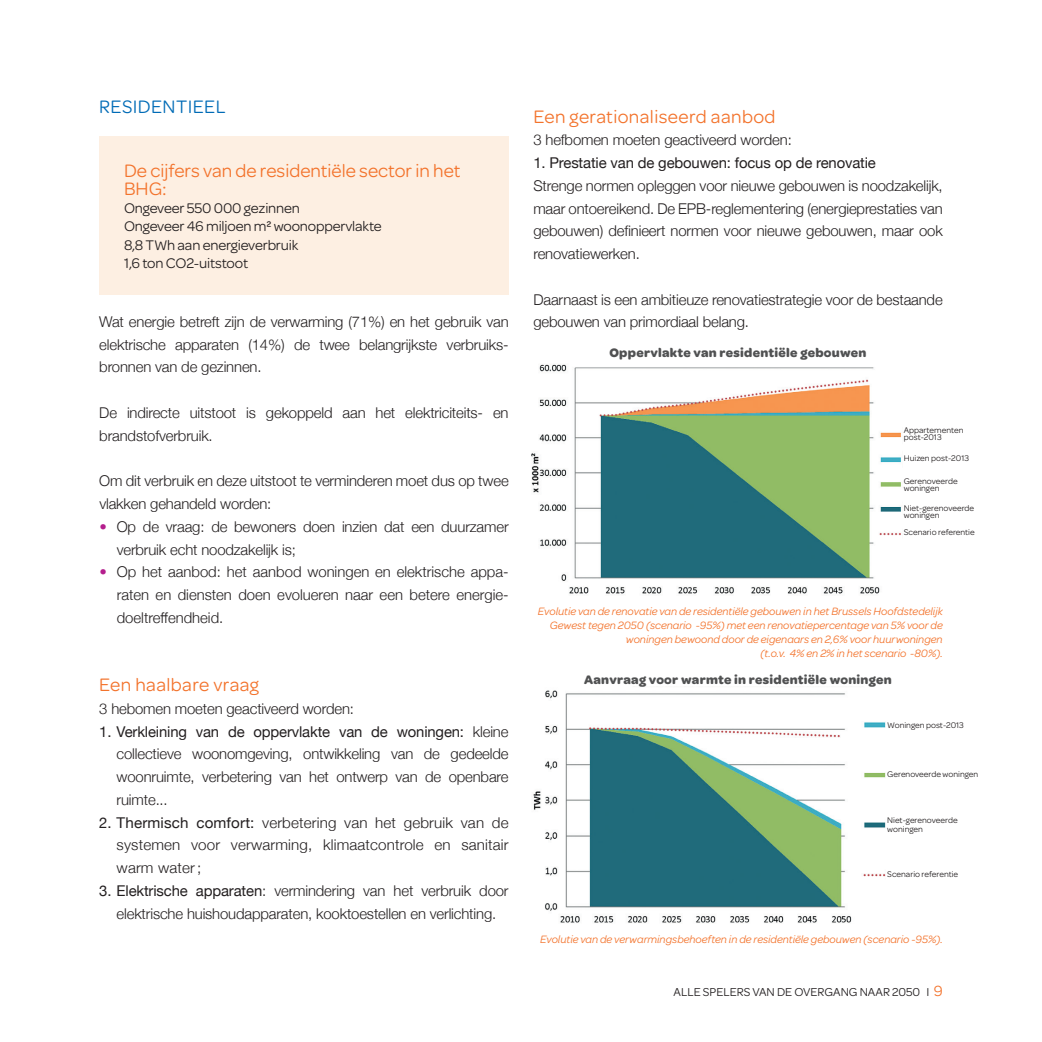
<style>
.page{position:relative;width:1042px;height:1042px;background:#fff}
.page>*{position:absolute;margin:0;border:0;box-sizing:border-box;transform-origin:0 0}
.t1{font:19.25px/17.5px "Omnes";letter-spacing:.005em;color:#f3732c}
.t2{font:19.25px "Omnes";letter-spacing:.02em;color:#006bb6}
.t3{font:300 14.88px/22.8px "Helvetica Neue";letter-spacing:-.01em;color:#231f20;text-align:justify}
.t4{font:14.88px/18.4px "Omnes";letter-spacing:-.01em;color:#231f20}
.t5{font:14.88px "Helvetica Neue";letter-spacing:-.01em;color:#231f20}
.t6{font:700 13.12px "Omnes";letter-spacing:.02em;color:#505152}
.t7{font:12.25px "Omnes";color:#231f20}
.t8{font:italic 11.38px/14px "Omnes";color:#f3732c;text-align:right}
.t9{font:8.75px/7px "Omnes";color:#231f20}
.s1{color:#b41e8d}
.s2{font-weight:400}
.s3{font-size:15.75px;color:#f3732c}
</style>
<div class="page">
<img style="left:533px;top:690px;width:353px;height:233px">
<img style="left:531px;top:364px;width:370px;height:230px">
<div style="left:99px;top:136px;width:409px;height:159px;background:#fdefe2"></div>
<p class="t2" style="left:99px;top:93px;width:128px">RESIDENTIEEL</p>
<p class="t1" style="left:124px;top:161px;width:338px">De cijfers van de residentiële sector in het<br>BHG:</p>
<p class="t4" style="left:124px;top:198px;width:259px">Ongeveer 550 000 gezinnen<br>Ongeveer 46 miljoen m² woonoppervlakte<br>8,8 TWh aan energieverbruik<br>1,6 ton CO2-uitstoot</p>
<p class="t3" style="left:99px;top:309px;width:411px">Wat energie betreft zijn de verwarming (71%) en het gebruik van elektrische apparaten (14%) de twee belangrijkste verbruiks&shy;bronnen van de gezinnen.</p>
<p class="t3" style="left:99px;top:400px;width:411px">De indirecte uitstoot is gekoppeld aan het elektriciteits- en brandstofverbruik.</p>
<p class="t3" style="left:99px;top:468px;width:411px">Om dit verbruik en deze uitstoot te verminderen moet dus op twee vlakken gehandeld worden:</p>
<p class="t3" style="left:117px;top:514px;width:393px;text-indent:-17px"><span class="s1">•</span> Op de vraag: de bewoners doen inzien dat een duurzamer verbruik echt noodzakelijk is;</p>
<p class="t3" style="left:117px;top:559px;width:393px;text-indent:-17px"><span class="s1">•</span> Op het aanbod: het aanbod woningen en elektrische appa&shy;raten en diensten doen evolueren naar een betere energie&shy;doeltreffendheid.</p>
<p class="t1" style="left:99px;top:675px;width:161px">Een haalbare vraag</p>
<p class="t3" style="left:99px;top:696px;width:256px">3 hebomen moeten geactiveerd worden:</p>
<p class="t3" style="left:117px;top:719px;width:393px;text-indent:-17px"><span class="s2">1. Verkleining van de oppervlakte van de woningen:</span> kleine collectieve woonomgeving, ontwikkeling van de gedeelde woonruimte, verbetering van het ontwerp van de openbare ruimte...</p>
<p class="t3" style="left:117px;top:810px;width:393px;text-indent:-17px"><span class="s2">2. Thermisch comfort:</span> verbetering van het gebruik van de systemen voor verwarming, klimaatcontrole en sanitair warm water;</p>
<p class="t3" style="left:99px;top:878px;width:411px;text-align:center"><span class="s2">3. Elektrische apparaten</span>: vermindering van het verbruik door elektrische huishoudapparaten, kooktoestellen en verlichting.</p>
<p class="t1" style="left:533px;top:106px;width:244px">Een gerationaliseerd aanbod</p>
<p class="t3" style="left:533px;top:128px;width:260px">3 hefbomen moeten geactiveerd worden:</p>
<p class="t5" style="left:533px;top:152px;width:344px">1. Prestatie van de gebouwen: focus op de renovatie</p>
<p class="t3" style="left:533px;top:173px;width:411px">Strenge normen opleggen voor nieuwe gebouwen is noodzakelijk, maar ontoereikend. De EPB-reglementering (energieprestaties van gebouwen) definieert normen voor nieuwe gebouwen, maar ook renovatiewerken.</p>
<p class="t3" style="left:533px;top:287px;width:411px">Daarnaast is een ambitieuze renovatiestrategie voor de bestaande gebouwen van primordiaal belang.</p>
<p class="t6" style="left:609px;top:342px;width:258px">Oppervlakte van residentiële gebouwen</p>
<p class="t9" style="left:904px;top:426px;width:61px">Appartementen post-2013</p>
<p class="t9" style="left:904px;top:454px;width:67px">Huizen post-2013</p>
<p class="t9" style="left:904px;top:477px;width:55px">Gerenoveerde woningen</p>
<p class="t9" style="left:904px;top:504px;width:72px">Niet-gerenoveerde woningen</p>
<p class="t9" style="left:904px;top:528px;width:72px">Scenario referentie</p>
<p class="t8" style="left:538px;top:603px;width:406px">Evolutie van de renovatie van de residentiële gebouwen in het Brussels Hoofdstedelijk Gewest tegen 2050 (scenario -95%) met een renovatiepercentage van 5% voor de woningen bewoond door de eigenaars en 2,6% voor huurwoningen<br>(t.o.v. 4% en 2% in het scenario -80%).</p>
<p class="t6" style="left:584px;top:670px;width:309px">Aanvraag voor warmte in residentiële woningen</p>
<p class="t9" style="left:887px;top:721px;width:78px">Woningen post-2013</p>
<p class="t9" style="left:887px;top:770px;width:93px">Gerenoveerde woningen</p>
<p class="t9" style="left:887px;top:815px;width:72px;line-height:8.8px">Niet-gerenoveerde woningen</p>
<p class="t9" style="left:887px;top:870px;width:72px">Scenario referentie</p>
<p class="t8" style="left:540px;top:931px;width:404px">Evolutie van de verwarmingsbehoeften in de residentiële gebouwen (scenario -95%).</p>
<p class="t7" style="left:673px;top:983px;width:271px">ALLE SPELERS VAN DE OVERGANG NAAR 2050 I <span class="s3">9</span></p>
</div>
